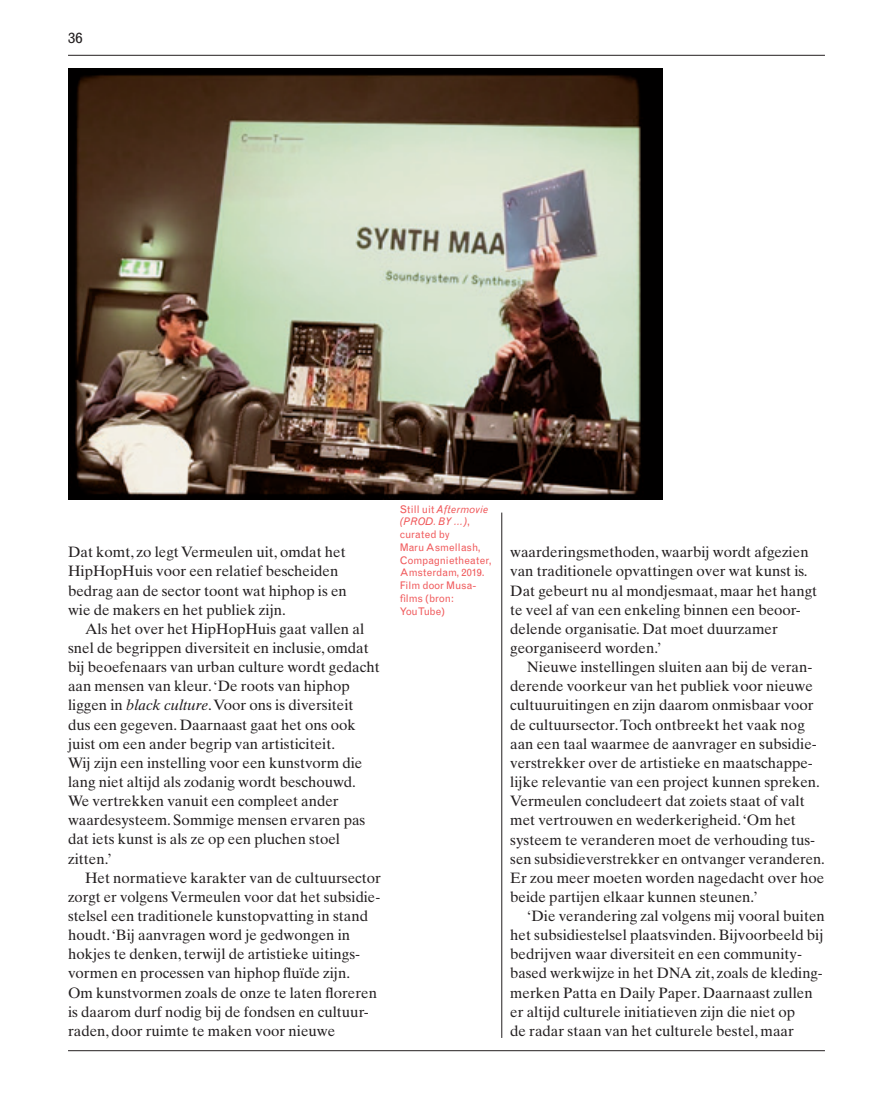
<style>
.page{position:relative;width:893px;height:1106px;background:#fff}
.page>*{position:absolute;margin:0;border:0;box-sizing:border-box;transform-origin:0 0}
.t1{font:15px/19.2px "Times Ten";color:#231f20}
.t2{font:15px "Grotesque";color:#231f20}
.t3{font:10.5px/12.8px "Grotesque";color:#f0595b}
.s1{font-style:italic}
</style>
<div class="page">
<hr style="left:68px;top:55px;width:757px;height:1px;background:#231f20">
<hr style="left:68px;top:1050px;width:757px;height:1px;background:#231f20">
<hr style="left:501px;top:512px;width:1px;height:525px;background:#231f20">
<img style="left:68px;top:68px;width:595px;height:432px">
<p class="t2" style="left:68px;top:29px;width:16px">36</p>
<p class="t1" style="left:68px;top:542px;width:280px">Dat komt, zo legt Vermeulen uit, omdat het HipHopHuis voor een relatief bescheiden bedrag aan de sector toont wat hiphop is en wie de makers en het publiek zijn.</p>
<p class="t1" style="left:68px;top:619px;width:313px;text-indent:17px">Als het over het HipHopHuis gaat vallen al snel de begrippen diversiteit en inclusie, omdat bij beoefenaars van urban culture wordt gedacht aan mensen van kleur. ‘De roots van hiphop liggen in <span class="s1">black culture</span>. Voor ons is diversiteit dus een gegeven. Daarnaast gaat het ons ook juist om een ander begrip van artisticiteit.<br>Wij zijn een instelling voor een kunstvorm die lang niet altijd als zodanig wordt beschouwd.<br>We vertrekken vanuit een compleet ander waardesysteem. Sommige mensen ervaren pas dat iets kunst is als ze op een pluchen stoel zitten.’</p>
<p class="t1" style="left:68px;top:868px;width:314px;text-indent:17px">Het normatieve karakter van de cultuursector zorgt er volgens Vermeulen voor dat het subsidie&shy;stelsel een traditionele kunstopvatting in stand houdt. ‘Bij aanvragen word je gedwongen in hokjes te denken, terwijl de artistieke uitings&shy;vormen en processen van hiphop fluïde zijn.<br>Om kunstvormen zoals de onze te laten floreren is daarom durf nodig bij de fondsen en cultuur&shy;raden, door ruimte te maken voor nieuwe</p>
<p class="t3" style="left:400px;top:502px;width:93px">Still uit <span class="s1">Aftermovie (PROD. BY …)</span>, curated by<br>Maru Asmellash,<br>Compagnietheater,<br>Amsterdam, 2019.<br>Film door Musa&shy;films (bron:<br>YouTube)</p>
<p class="t1" style="left:510px;top:542px;width:308px">waarderingsmethoden, waarbij wordt afgezien van traditionele opvattingen over wat kunst is.<br>Dat gebeurt nu al mondjesmaat, maar het hangt te veel af van een enkeling binnen een beoor&shy;delende organisatie. Dat moet duurzamer georganiseerd worden.’</p>
<p class="t1" style="left:510px;top:657px;width:316px;text-indent:17px">Nieuwe instellingen sluiten aan bij de veran&shy;derende voorkeur van het publiek voor nieuwe cultuuruitingen en zijn daarom onmisbaar voor de cultuursector. Toch ontbreekt het vaak nog aan een taal waarmee de aanvrager en subsidie&shy;verstrekker over de artistieke en maatschappe&shy;lijke relevantie van een project kunnen spreken.<br>Vermeulen concludeert dat zoiets staat of valt met vertrouwen en wederkerigheid. ‘Om het systeem te veranderen moet de verhouding tus&shy;sen subsidieverstrekker en ontvanger veranderen.<br>Er zou meer moeten worden nagedacht over hoe beide partijen elkaar kunnen steunen.’</p>
<p class="t1" style="left:510px;top:906px;width:316px;text-indent:17px">‘Die verandering zal volgens mij vooral buiten het subsidiestelsel plaatsvinden. Bijvoorbeeld bij bedrijven waar diversiteit en een community&shy;based werkwijze in het DNA zit, zoals de kleding-- merken Patta en Daily Paper. Daarnaast zullen er altijd culturele initiatieven zijn die niet op<br>de radar staan van het culturele bestel, maar</p>
</div>
